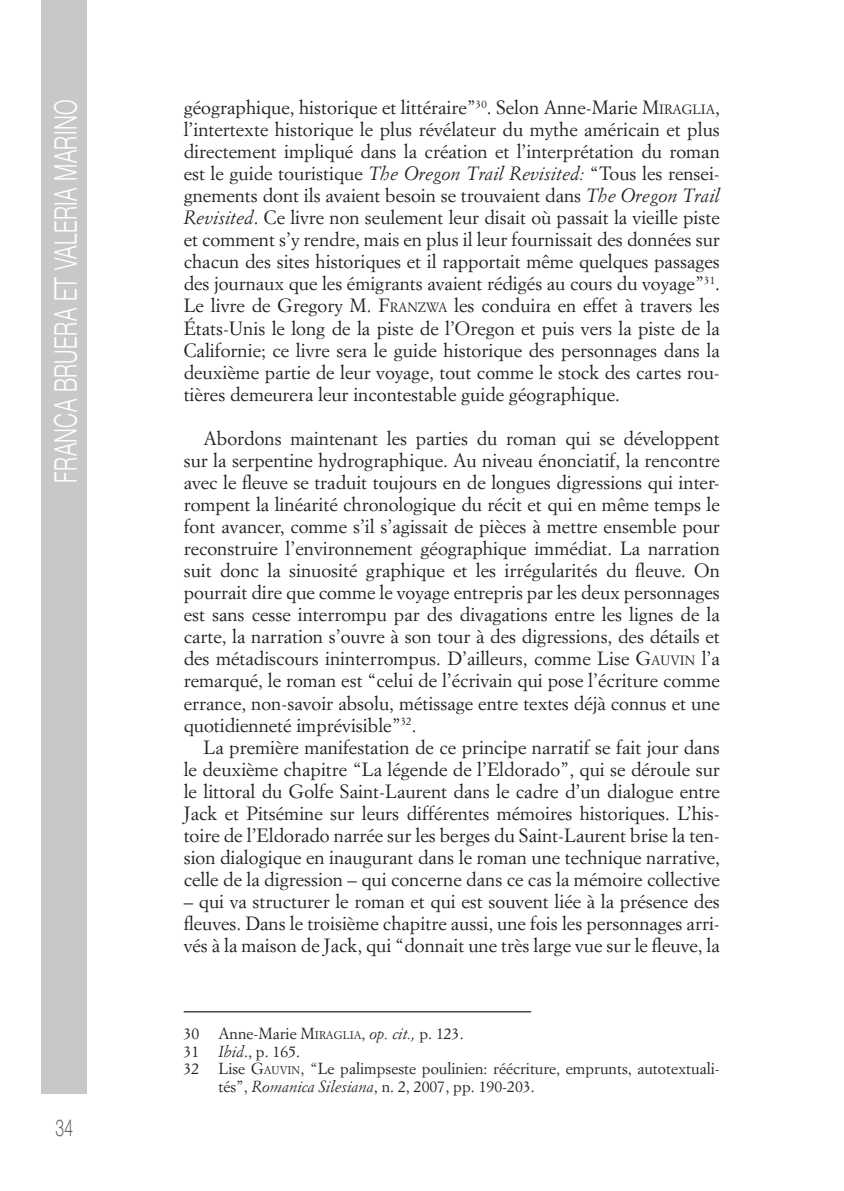
<style>
.page{position:relative;width:844px;height:1191px;background:#fff}
.page>*{position:absolute;margin:0;border:0;box-sizing:border-box;transform-origin:0 0}
.t1{font:300 31.15px "Helvetica Neue";letter-spacing:.02em;color:#fff;scale:.68 1}
.t2{font:300 23.28px "Helvetica Neue";color:#636366;scale:.68 1}
.corpo_testo{font:18.9px/22.1px "Simoncini Garamond";color:#231f20;text-align:justify}
.note{font:15.75px/17.5px "Simoncini Garamond";color:#231f20}
.s1{font-style:inherit}
.s2{font-size:13.3px}
.s3{font-style:italic}
.s4{font-size:11.03px}
</style>
<div class="page">
<div style="left:41px;top:0;width:46px;height:1093px;background:#c7c8ca"></div>
<hr style="left:184px;top:1011px;width:347px;height:1px;background:#231f20">
<h1 class="t1" style="left:41px;top:482px;width:565px;rotate:-90deg">Franca Bruera et Valeria Marino</h1>
<p class="t2" style="left:55px;top:1108px;width:28px">34</p>
<p class="corpo_testo" style="left:184px;top:96px;width:537px">géographique, historique et littéraire”<sup>30</sup>. Selon Anne-Marie <span class="s1">M</span><span class="s2">IRAGLIA</span>, l’intertexte historique le plus révélateur du mythe américain et plus directement impliqué dans la création et l’interprétation du roman est le guide touristique <span class="s3">The Oregon Trail Revisited:</span> “Tous les rensei&shy;gnements dont ils avaient besoin se trouvaient dans <span class="s3">The Oregon Trail Revisited</span>. Ce livre non seulement leur disait où passait la vieille piste et comment s’y rendre, mais en plus il leur fournissait des données sur chacun des sites historiques et il rapportait même quelques passages des journaux que les émigrants avaient rédigés au cours du voyage”<sup>31</sup>.<br>Le livre de Gregory M. <span class="s1">F</span><span class="s2">RANZWA</span> les conduira en effet à travers les États-Unis le long de la piste de l’Oregon et puis vers la piste de la Californie; ce livre sera le guide historique des personnages dans la deuxième partie de leur voyage, tout comme le stock des cartes rou&shy;tières demeurera leur incontestable guide géographique.</p>
<p class="corpo_testo" style="left:184px;top:427px;width:537px;text-indent:20px">Abordons maintenant les parties du roman qui se développent sur la serpentine hydrographique. Au niveau énonciatif, la rencontre avec le fleuve se traduit toujours en de longues digressions qui inter&shy;rompent la linéarité chronologique du récit et qui en même temps le font avancer, comme s’il s’agissait de pièces à mettre ensemble pour reconstruire l’environnement géographique immédiat. La narration suit donc la sinuosité graphique et les irrégularités du fleuve. On pourrait dire que comme le voyage entrepris par les deux personnages est sans cesse interrompu par des divagations entre les lignes de la carte, la narration s’ouvre à son tour à des digressions, des détails et des métadiscours ininterrompus. D’ailleurs, comme Lise <span class="s1">G</span><span class="s2">AUVIN</span> l’a remarqué, le roman est “celui de l’écrivain qui pose l’écriture comme errance, non-savoir absolu, métissage entre textes déjà connus et une quotidienneté imprévisible”<sup>32</sup>.</p>
<p class="corpo_testo" style="left:184px;top:735px;width:537px;text-indent:20px">La première manifestation de ce principe narratif se fait jour dans le deuxième chapitre “La légende de l’Eldorado”, qui se déroule sur le littoral du Golfe Saint-Laurent dans le cadre d’un dialogue entre Jack et Pitsémine sur leurs différentes mémoires historiques. L’his&shy;toire de l’Eldorado narrée sur les berges du Saint-Laurent brise la ten&shy;sion dialogique en inaugurant dans le roman une technique narrative, celle de la digression – qui concerne dans ce cas la mémoire collective</p>
<p class="corpo_testo" style="left:184px;top:890px;width:537px">– qui va structurer le roman et qui est souvent liée à la présence des fleuves. Dans le troisième chapitre aussi, une fois les personnages arri&shy;vés à la maison de Jack, qui “donnait une très large vue sur le fleuve, la</p>
<p class="note" style="left:184px;top:1024px;width:281px">30 Anne-Marie <span class="s1">M</span><span class="s4">IRAGLIA</span>, <span class="s3">op. cit.,</span> p. 123.</p>
<p class="note" style="left:184px;top:1042px;width:118px">31 <span class="s3">Ibid</span>., p. 165.</p>
<p class="note" style="left:218px;top:1059px;width:503px;text-indent:-35px">32 Lise <span class="s1">G</span><span class="s4">AUVIN</span>, “Le palimpseste poulinien: réécriture, emprunts, autotextuali&shy;tés”, <span class="s3">Romanica Silesiana</span>, n. 2, 2007, pp. 190-203.</p>
</div>
